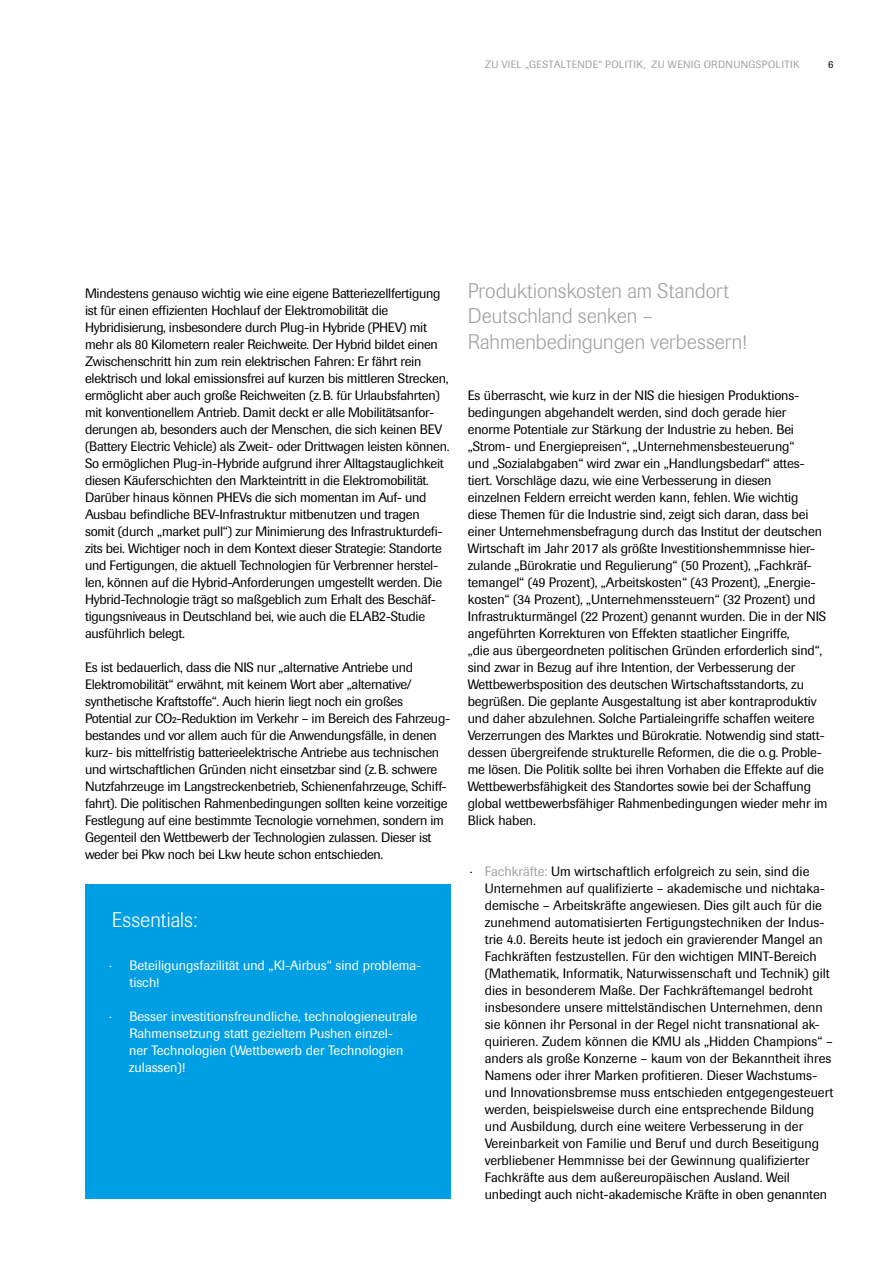
<style>
.page{position:relative;width:893px;height:1263px;background:#fff}
.page>*{position:absolute;margin:0;border:0;box-sizing:border-box;transform-origin:0 0}
.t1{font:300 21px/25.5px "Imago Pro";color:#a0a1a1}
.t2{font:300 21px "Imago Pro";color:#fff}
.t3{font:13.5px/17px "Imago Pro";letter-spacing:-.01em;color:#000}
.t4{font:13.5px/17px "Imago Pro";color:#fff}
.t5{font:10.5px "Imago Pro";letter-spacing:.03em;color:#a0a1a1}
.t6{font:10.5px "Imago Pro";color:#000}
.s1{color:#a0a1a1}
</style>
<div class="page">
<div style="left:85px;top:884px;width:366px;height:315px;background:#009ee3"></div>
<p class="t5" style="left:485px;top:58px;width:52px">Zu viel „ges</p>
<p class="t5" style="left:549px;top:58px;width:208px">taltende“ Politik, zu wenig Ordnungspo</p>
<p class="t5" style="left:776px;top:58px;width:20px">litik</p>
<p class="t6" style="left:828px;top:58px;width:7px">6</p>
<p class="t3" style="left:85px;top:284px;width:366px">Mindestens genauso wichtig wie eine eigene Batteriezellfertigung ist für einen effizienten Hochlauf der Elektromobilität die Hybridisierung, insbesondere durch Plug-in Hybride (PHEV) mit mehr als 80 Kilometern realer Reichweite. Der Hybrid bildet einen Zwischenschritt hin zum rein elektrischen Fahren: Er fährt rein elektrisch und lokal emissionsfrei auf kurzen bis mittleren Strecken, ermöglicht aber auch große Reichweiten (z.B. für Urlaubsfahrten) mit konventionellem Antrieb. Damit deckt er alle Mobilitätsanfor&shy;derungen ab, besonders auch der Menschen, die sich keinen BEV (Battery Electric Vehicle) als Zweit- oder Drittwagen leisten können.<br>So ermöglichen Plug-in-Hybride aufgrund ihrer Alltagstauglichkeit diesen Käuferschichten den Markteintritt in die Elektromobilität.<br>Darüber hinaus können PHEVs die sich momentan im Auf- und Ausbau befindliche BEV-Infrastruktur mitbenutzen und tragen somit (durch „market pull“) zur Minimierung des Infrastrukturdefi&shy;zits bei. Wichtiger noch in dem Kontext dieser Strategie: Standorte und Fertigungen, die aktuell Technologien für Verbrenner herstel&shy;len, können auf die Hybrid-Anforderungen umgestellt werden. Die Hybrid-Technologie trägt so maßgeblich zum Erhalt des Beschäf&shy;tigungsniveaus in Deutschland bei, wie auch die ELAB2-Studie ausführlich belegt.</p>
<p class="t3" style="left:85px;top:659px;width:367px">Es ist bedauerlich, dass die NIS nur „alternative Antriebe und Elektromobilität“ erwähnt, mit keinem Wort aber „alternative/ synthetische Kraftstoffe“. Auch hierin liegt noch ein großes Potential zur CO2-Reduktion im Verkehr – im Bereich des Fahrzeug&shy;bestandes und vor allem auch für die Anwendungsfälle, in denen kurz- bis mittelfristig batterieelektrische Antriebe aus technischen und wirtschaftlichen Gründen nicht einsetzbar sind (z.B. schwere Nutzfahrzeuge im Langstreckenbetrieb, Schienenfahrzeuge, Schiff&shy;fahrt). Die politischen Rahmenbedingungen sollten keine vorzeitige Festlegung auf eine bestimmte Tecnologie vornehmen, sondern im Gegenteil den Wettbewerb der Technologien zulassen. Dieser ist weder bei Pkw noch bei Lkw heute schon entschieden.</p>
<h1 class="t2" style="left:112px;top:906px;width:87px">Essentials:</h1>
<p class="t4" style="left:129px;top:956px;width:294px;text-indent:-20px">· Beteiligungsfazilität und „KI-Airbus“ sind problema&shy;tisch!</p>
<p class="t4" style="left:129px;top:1007px;width:290px;text-indent:-20px">· Besser investitionsfreundliche, technologieneutrale Rahmensetzung statt gezieltem Pushen einzel-<br>ner Technologien (Wettbewerb der Technologien zulassen)!</p>
<h1 class="t1" style="left:468px;top:277px;width:281px">Produktionskosten am Standort<br>Deutschland senken –<br>Rahmenbedingungen verbessern!</h1>
<p class="t3" style="left:468px;top:386px;width:361px">Es überrascht, wie kurz in der NIS die hiesigen Produktions&shy;bedingungen abgehandelt werden, sind doch gerade hier enorme Potentiale zur Stärkung der Industrie zu heben. Bei „Strom- und Energiepreisen“, „Unternehmensbesteuerung“<br>und „Sozialabgaben“ wird zwar ein „Handlungsbedarf“ attes&shy;tiert. Vorschläge dazu, wie eine Verbesserung in diesen einzelnen Feldern erreicht werden kann, fehlen. Wie wichtig diese Themen für die Industrie sind, zeigt sich daran, dass bei einer Unternehmensbefragung durch das Institut der deutschen Wirtschaft im Jahr 2017 als größte Investitionshemmnisse hier&shy;zulande „Bürokratie und Regulierung“ (50 Prozent), „Fachkräf&shy;temangel“ (49 Prozent), „Arbeitskosten“ (43 Prozent), „Energie&shy;kosten“ (34 Prozent), „Unternehmenssteuern“ (32 Prozent) und Infrastrukturmängel (22 Prozent) genannt wurden. Die in der NIS angeführten Korrekturen von Effekten staatlicher Eingriffe,<br>„die aus übergeordneten politischen Gründen erforderlich sind“, sind zwar in Bezug auf ihre Intention, der Verbesserung der Wettbewerbsposition des deutschen Wirtschaftsstandorts, zu begrüßen. Die geplante Ausgestaltung ist aber kontraproduktiv und daher abzulehnen. Solche Partialeingriffe schaffen weitere Verzerrungen des Marktes und Bürokratie. Notwendig sind statt&shy;dessen übergreifende strukturelle Reformen, die die o.g. Proble&shy;me lösen. Die Politik sollte bei ihren Vorhaben die Effekte auf die Wettbewerbsfähigkeit des Standortes sowie bei der Schaffung global wettbewerbsfähiger Rahmenbedingungen wieder mehr im Blick haben.</p>
<p class="t3" style="left:485px;top:863px;width:350px;text-indent:-15px">· <span class="s1">Fachkräfte:</span> Um wirtschaftlich erfolgreich zu sein, sind die Unternehmen auf qualifizierte – akademische und nichtaka&shy;demische – Arbeitskräfte angewiesen. Dies gilt auch für die zunehmend automatisierten Fertigungstechniken der Indus&shy;trie 4.0. Bereits heute ist jedoch ein gravierender Mangel an Fachkräften festzustellen. Für den wichtigen MINT-Bereich (Mathematik, Informatik, Naturwissenschaft und Technik) gilt dies in besonderem Maße. Der Fachkräftemangel bedroht insbesondere unsere mittelständischen Unternehmen, denn sie können ihr Personal in der Regel nicht transnational ak&shy;quirieren. Zudem können die KMU als „Hidden Champions“ – anders als große Konzerne – kaum von der Bekanntheit ihres Namens oder ihrer Marken profitieren. Dieser Wachstums&shy;und Innovationsbremse muss entschieden entgegengesteuert werden, beispielsweise durch eine entsprechende Bildung und Ausbildung, durch eine weitere Verbesserung in der Vereinbarkeit von Familie und Beruf und durch Beseitigung verbliebener Hemmnisse bei der Gewinnung qualifizierter Fachkräfte aus dem außereuropäischen Ausland. Weil unbedingt auch nicht-akademische Kräfte in oben genannten</p>
</div>
